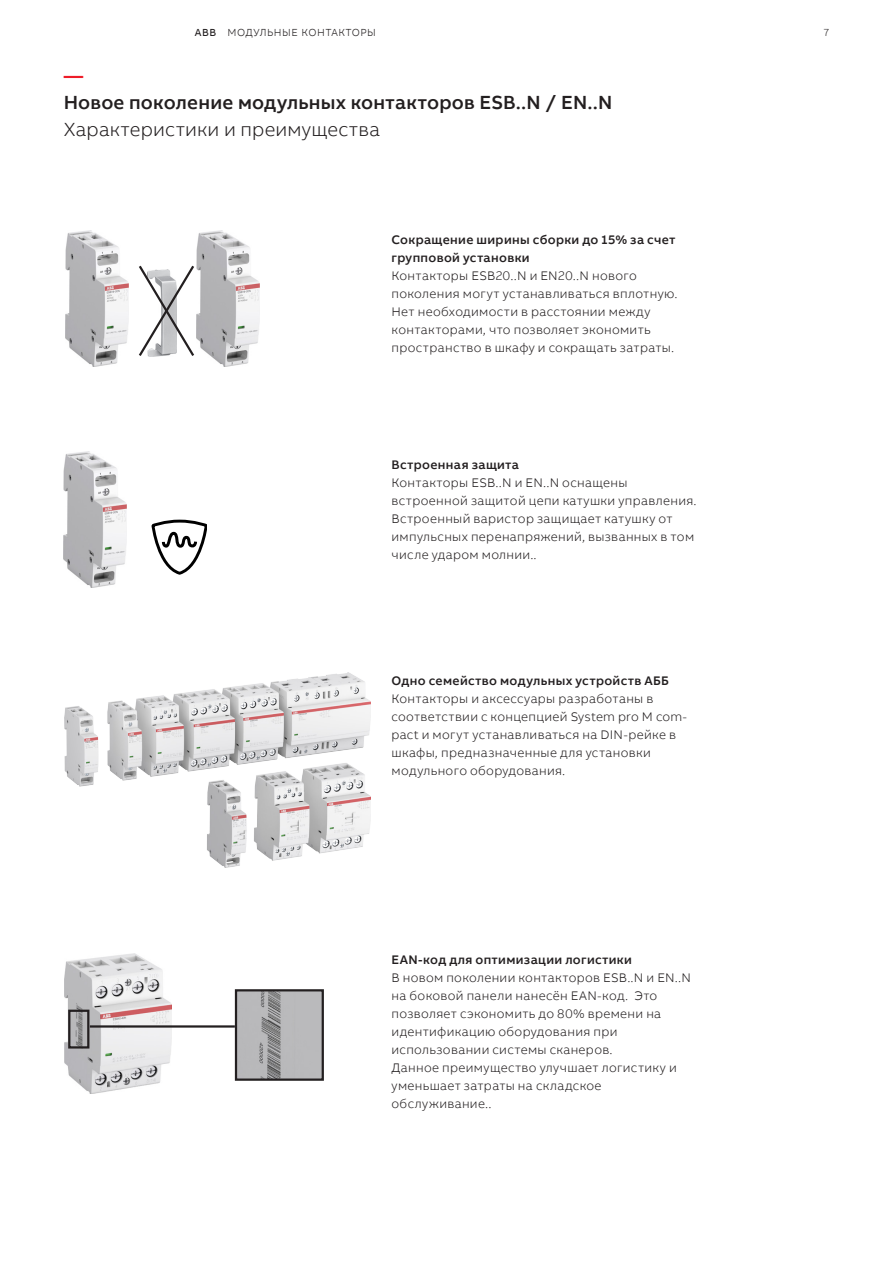
<style>
.page{position:relative;width:893px;height:1263px;background:#fff}
.page>*{position:absolute;margin:0;border:0;box-sizing:border-box;transform-origin:0 0}
.Headline_S_13pt_18pt{font:500 19.5px "AB Bvoice";letter-spacing:.01em;color:#231f20}
.Subheadline_S_13pt_1{font:300 19.5px "AB Bvoice";letter-spacing:.01em;color:#231f20}
.Headline_S_13pt_18pt-2{font:500 19.5px "AB Bvoice";color:#ee1c28}
.Copytext_8_5pt_12pt{font:300 12.75px/18px "AB Bvoice";letter-spacing:.025em;color:#231f20}
.Paragraph_Title_8_5p{font:500 12.75px/18px "AB Bvoice";letter-spacing:.025em;color:#231f20}
.Page_Number_Right_7p{font:300 10.5px "AB Bvoice";letter-spacing:.05em;color:#231f20}
.s1{font-weight:400}
</style>
<div class="page">
<svg style="left:151px;top:520px;width:56px;height:55px"></svg>
<img style="left:64px;top:673px;width:306px;height:194px">
<img style="left:64px;top:452px;width:63px;height:136px">
<img style="left:66px;top:230px;width:63px;height:137px">
<img style="left:197px;top:230px;width:63px;height:137px">
<svg style="left:139px;top:265px;width:55px;height:92px"></svg>
<img style="left:64px;top:953px;width:107px;height:140px">
<img style="left:238px;top:992px;width:83px;height:86px">
<div style="left:235px;top:989px;width:89px;height:92px;border:2px solid #231f20"></div>
<div style="left:68px;top:1010px;width:21px;height:38px;border:2px solid #231f20"></div>
<hr style="left:90px;top:1025px;width:145px;height:2px;background:#231f20">
<p class="Page_Number_Right_7p" style="left:195px;top:26px;width:183px"><span class="s1">ABB</span> МОДУЛЬНЫЕ КОНТАКТОРЫ</p>
<p class="Page_Number_Right_7p" style="left:824px;top:26px;width:7px">7</p>
<p class="Headline_S_13pt_18pt-2" style="left:64px;top:63px;width:21px">—</p>
<p class="Headline_S_13pt_18pt" style="left:64px;top:90px;width:550px">Новое поколение модульных контакторов ESB..N / EN..N</p>
<p class="Subheadline_S_13pt_1" style="left:64px;top:118px;width:318px">Характеристики и преимущества</p>
<p class="Paragraph_Title_8_5p" style="left:392px;top:231px;width:286px">Сокращение ширины сборки до 15% за счет групповой установки</p>
<p class="Copytext_8_5pt_12pt" style="left:392px;top:266px;width:288px">Контакторы ESB20..N и EN20..N нового поколения могут устанавливаться вплотную.</p>
<p class="Copytext_8_5pt_12pt" style="left:392px;top:302px;width:284px">Нет необходимости в расстоянии между контакторами, что позволяет экономить пространство в шкафу и сокращать затраты.</p>
<p class="Paragraph_Title_8_5p" style="left:392px;top:456px;width:129px">Встроенная защита</p>
<p class="Copytext_8_5pt_12pt" style="left:392px;top:473px;width:307px">Контакторы ESB..N и EN..N оснащены встроенной защитой цепи катушки управления.</p>
<p class="Copytext_8_5pt_12pt" style="left:392px;top:509px;width:304px">Встроенный варистор защищает катушку от импульсных перенапряжений, вызванных в том числе ударом молнии..</p>
<p class="Paragraph_Title_8_5p" style="left:392px;top:672px;width:279px">Одно семейство модульных устройств АББ</p>
<p class="Copytext_8_5pt_12pt" style="left:392px;top:689px;width:297px">Контакторы и аксессуары разработаны в соответствии с концепцией System pro M com&shy;pact и могут устанавливаться на DIN-рейке в шкафы, предназначенные для установки модульного оборудования.</p>
<p class="Paragraph_Title_8_5p" style="left:392px;top:951px;width:242px">EAN-код для оптимизации логистики</p>
<p class="Copytext_8_5pt_12pt" style="left:392px;top:968px;width:301px">В новом поколении контакторов ESB..N и EN..N на боковой панели нанесён EAN-код. Это позволяет сэкономить до 80% времени на идентификацию оборудования при использовании системы сканеров.</p>
<p class="Copytext_8_5pt_12pt" style="left:392px;top:1058px;width:287px">Данное преимущество улучшает логистику и уменьшает затраты на складское обслуживание..</p>
</div>
